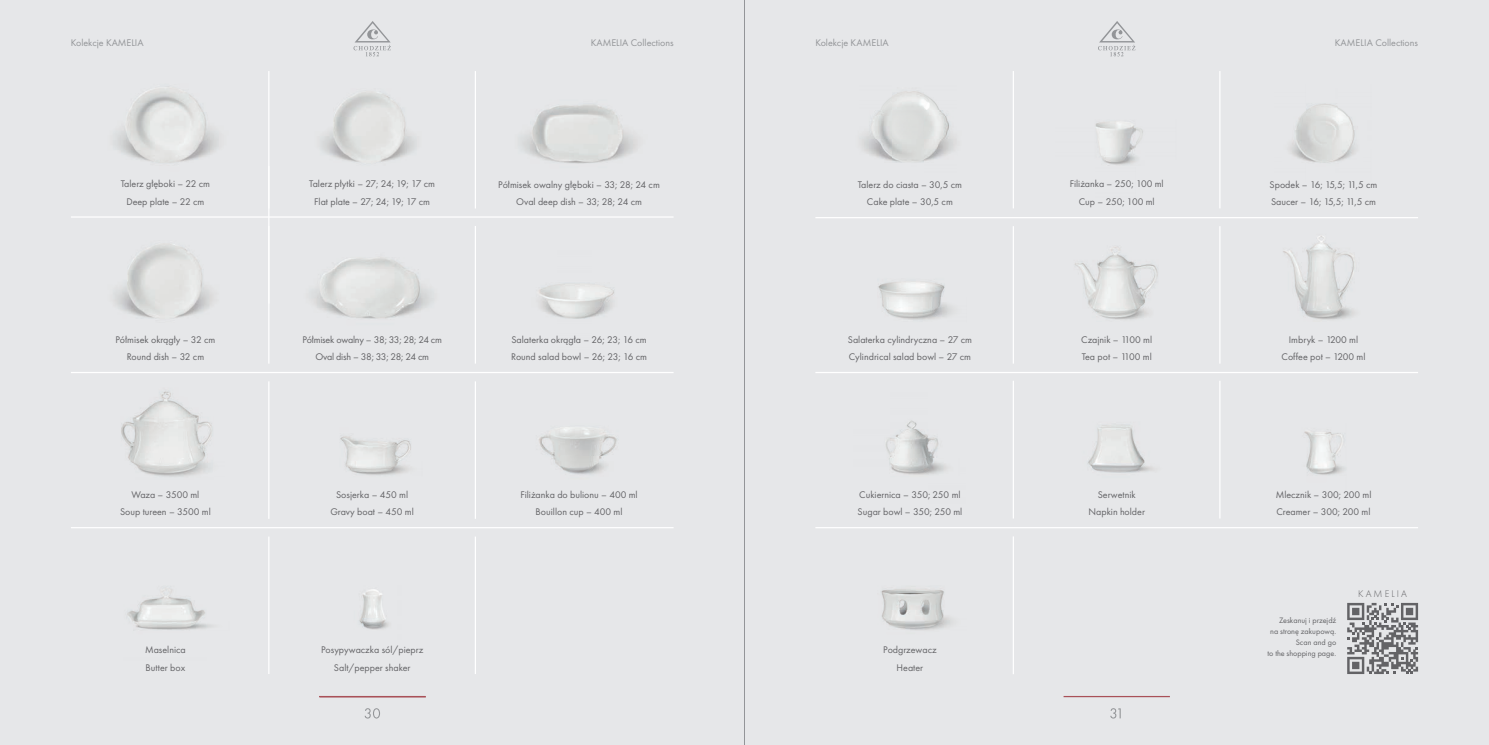
<style>
.page{position:relative;width:1489px;height:745px;background:#fff}
.page>*{position:absolute;margin:0;border:0;box-sizing:border-box;transform-origin:0 0}
.t1{font:10px/17.5px "Futura PT";color:#636366;text-align:center}
.t2{font:10px "Futura PT";color:#939598}
.t3{font:10px/17.5px "Futura PT";letter-spacing:-.02em;color:#636366;text-align:center}
.t4{font:300 10px "Futura PT";letter-spacing:.21em;color:#636366}
.t5{font:8.12px/11.2px "Futura PT";color:#636366;text-align:right}
</style>
<div class="page">
<div style="left:0;top:0;width:1488px;height:744px;background:#e6e7e9"></div>
<svg style="left:364px;top:708px;width:16px;height:10px"></svg>
<hr style="left:319px;top:695px;width:107px;height:2px;background:#a95158">
<svg style="left:353px;top:21px;width:38px;height:35px"></svg>
<svg style="left:1110px;top:708px;width:10px;height:10px"></svg>
<svg style="left:1098px;top:21px;width:37px;height:35px"></svg>
<hr style="left:1063px;top:695px;width:106px;height:1px;background:#a95158">
<img style="left:206px;top:624px;width:5px;height:4px">
<img style="left:130px;top:88px;width:73px;height:75px">
<img style="left:122px;top:112px;width:87px;height:50px">
<img style="left:333px;top:117px;width:73px;height:46px">
<img style="left:129px;top:244px;width:73px;height:26px">
<img style="left:127px;top:270px;width:77px;height:48px">
<img style="left:335px;top:257px;width:71px;height:62px">
<img style="left:317px;top:269px;width:104px;height:49px">
<img style="left:569px;top:318px;width:17px;height:1px">
<img style="left:539px;top:283px;width:75px;height:35px">
<img style="left:121px;top:391px;width:91px;height:86px">
<img style="left:340px;top:436px;width:71px;height:39px">
<img style="left:359px;top:589px;width:26px;height:35px">
<img style="left:362px;top:618px;width:27px;height:12px">
<img style="left:127px;top:589px;width:79px;height:41px">
<img style="left:538px;top:104px;width:79px;height:12px">
<img style="left:530px;top:116px;width:94px;height:48px">
<img style="left:539px;top:427px;width:78px;height:41px">
<img style="left:561px;top:456px;width:55px;height:19px">
<img style="left:1283px;top:236px;width:72px;height:84px">
<img style="left:1075px;top:247px;width:83px;height:65px">
<img style="left:1096px;top:303px;width:62px;height:17px">
<img style="left:1304px;top:431px;width:40px;height:44px">
<img style="left:907px;top:420px;width:10px;height:9px">
<img style="left:886px;top:438px;width:4px;height:17px">
<img style="left:890px;top:429px;width:38px;height:29px">
<img style="left:928px;top:437px;width:11px;height:21px">
<img style="left:889px;top:458px;width:58px;height:17px">
<img style="left:1301px;top:103px;width:47px;height:13px">
<img style="left:1295px;top:116px;width:11px;height:15px">
<img style="left:1306px;top:116px;width:32px;height:15px">
<img style="left:1338px;top:116px;width:17px;height:15px">
<img style="left:1290px;top:131px;width:66px;height:31px">
<img style="left:878px;top:282px;width:67px;height:26px">
<img style="left:884px;top:298px;width:62px;height:22px">
<img style="left:1095px;top:122px;width:48px;height:29px">
<img style="left:1101px;top:151px;width:36px;height:14px">
<img style="left:862px;top:91px;width:94px;height:72px">
<hr style="left:268px;top:166px;width:1px;height:137px;background:#fff">
<hr style="left:268px;top:381px;width:1px;height:137px;background:#fff">
<hr style="left:268px;top:536px;width:1px;height:137px;background:#fff">
<hr style="left:268px;top:226px;width:1px;height:137px;background:#fff">
<hr style="left:475px;top:381px;width:1px;height:137px;background:#fff">
<hr style="left:475px;top:536px;width:1px;height:137px;background:#fff">
<hr style="left:475px;top:226px;width:1px;height:137px;background:#fff">
<hr style="left:475px;top:71px;width:1px;height:137px;background:#fff">
<hr style="left:71px;top:371px;width:602px;height:2px;background:#fff">
<hr style="left:71px;top:526px;width:602px;height:2px;background:#fff">
<hr style="left:71px;top:216px;width:602px;height:1px;background:#fff">
<hr style="left:268px;top:71px;width:1px;height:137px;background:#fff">
<hr style="left:1012px;top:380px;width:1px;height:138px;background:#fff">
<hr style="left:1012px;top:536px;width:1px;height:137px;background:#fff">
<hr style="left:1012px;top:226px;width:1px;height:137px;background:#fff">
<hr style="left:1219px;top:380px;width:1px;height:138px;background:#fff">
<hr style="left:1219px;top:226px;width:1px;height:137px;background:#fff">
<hr style="left:815px;top:371px;width:602px;height:2px;background:#fff">
<hr style="left:815px;top:526px;width:602px;height:2px;background:#fff">
<hr style="left:815px;top:217px;width:602px;height:1px;background:#fff">
<hr style="left:1012px;top:71px;width:1px;height:137px;background:#fff">
<hr style="left:1219px;top:71px;width:1px;height:137px;background:#fff">
<svg style="left:1347px;top:602px;width:70px;height:71px"></svg>
<img style="left:949px;top:618px;width:2px;height:7px">
<img style="left:881px;top:589px;width:68px;height:41px">
<img style="left:1088px;top:425px;width:57px;height:42px">
<img style="left:1092px;top:463px;width:61px;height:10px">
<hr style="left:744px;top:0;width:1px;height:744px;background:#939598">
<p class="t2" style="left:71px;top:37px;width:74px">Kolekcje KAMELIA</p>
<p class="t2" style="left:591px;top:37px;width:84px">KAMELIA Collections</p>
<p class="t2" style="left:815px;top:37px;width:75px">Kolekcje KAMELIA</p>
<p class="t2" style="left:1334px;top:37px;width:85px">KAMELIA Collections</p>
<p class="t1" style="left:121px;top:175px;width:91px">Talerz głęboki – 22 cm<br>Deep plate – 22 cm</p>
<p class="t1" style="left:309px;top:175px;width:127px">Talerz płytki – 27; 24; 19; 17 cm<br>Flat plate – 27; 24; 19; 17 cm</p>
<p class="t1" style="left:498px;top:175px;width:163px">Półmisek owalny głęboki – 33; 28; 24 cm<br>Oval deep dish – 33; 28; 24 cm</p>
<p class="t1" style="left:857px;top:175px;width:106px">Talerz do ciasta – 30,5 cm<br>Cake plate – 30,5 cm</p>
<p class="t1" style="left:1069px;top:175px;width:95px">Filiżanka – 250; 100 ml<br>Cup – 250; 100 ml</p>
<p class="t1" style="left:1269px;top:175px;width:109px;text-align:left">Spodek – 16; 15,5; 11,5 cm<br>Saucer – 16; 15,5; 11,5 cm</p>
<p class="t1" style="left:115px;top:330px;width:101px">Półmisek okrągły – 32 cm<br>Round dish – 32 cm</p>
<p class="t3" style="left:302px;top:330px;width:141px">Półmisek owalny – 38; 33; 28; 24 cm<br>Oval dish – 38; 33; 28; 24 cm</p>
<p class="t1" style="left:511px;top:330px;width:137px;text-align:left">Salaterka okrągła – 26; 23; 16 cm<br>Round salad bowl – 26; 23; 16 cm</p>
<p class="t1" style="left:847px;top:330px;width:126px;text-align:left">Salaterka cylindryczna – 27 cm<br>Cylindrical salad bowl – 27 cm</p>
<p class="t1" style="left:1081px;top:330px;width:72px;text-align:left">Czajnik – 1100 ml<br>Tea pot – 1100 ml</p>
<p class="t1" style="left:1281px;top:330px;width:85px">Imbryk – 1200 ml<br>Coffee pot – 1200 ml</p>
<p class="t1" style="left:120px;top:485px;width:92px">Waza – 3500 ml<br>Soup tureen – 3500 ml</p>
<p class="t1" style="left:330px;top:485px;width:85px">Sosjerka – 450 ml<br>Gravy boat – 450 ml</p>
<p class="t1" style="left:520px;top:485px;width:119px">Filiżanka do bulionu – 400 ml<br>Bouillon cup – 400 ml</p>
<p class="t1" style="left:857px;top:485px;width:106px;text-align:left">Cukiernica – 350; 250 ml<br>Sugar bowl – 350; 250 ml</p>
<p class="t1" style="left:1275px;top:485px;width:97px;text-align:left">Mlecznik – 300; 200 ml<br>Creamer – 300; 200 ml</p>
<p class="t1" style="left:1088px;top:485px;width:58px">Serwetnik<br>Napkin holder</p>
<p class="t4" style="left:1357px;top:587px;width:50px">KAMELIA</p>
<p class="t1" style="left:145px;top:640px;width:42px;text-align:left">Maselnica<br>Butter box</p>
<p class="t1" style="left:321px;top:640px;width:104px">Posypywaczka sól/pieprz<br>Salt/pepper shaker</p>
<p class="t1" style="left:883px;top:640px;width:55px">Podgrzewacz<br>Heater</p>
<p class="t5" style="left:1267px;top:613px;width:70px">Zeskanuj i przejdź<br>na stronę zakupową.<br>Scan and go<br>to the shopping page.</p>
</div>
